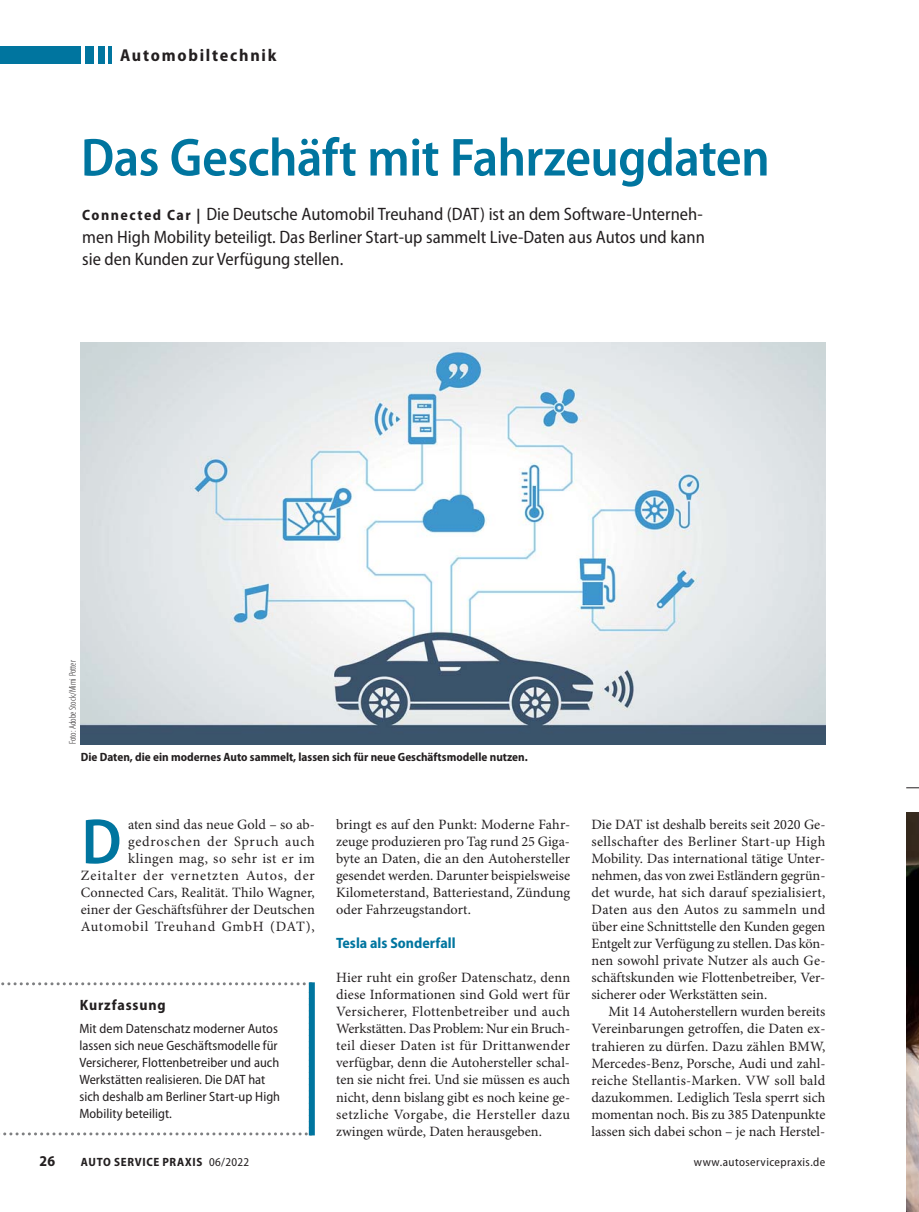
<style>
.page{position:relative;width:919px;height:1212px;background:#fff}
.page>*{position:absolute;margin:0;border:0;box-sizing:border-box;transform-origin:0 0}
.t1{font:600 semi-condensed 64.65px "Myriad Pro";color:#00759f}
.t2{font:600 semi-condensed 54px "Myriad Pro";letter-spacing:-.01em;color:#00759f}
.t3{font:semi-condensed 18px/22.5px "Myriad Pro";color:#231f20}
.t4{font:700 semi-condensed 17.25px "Myriad Pro";letter-spacing:.1em;color:#231f20}
.t5{font:700 semi-condensed 15px "Myriad Pro";color:#00759f}
.t6{font:700 semi-condensed 15px "Myriad Pro";letter-spacing:.055em;color:#231f20}
.t7{font:14.25px/17px "Minion Pro";letter-spacing:.005em;color:#231f20;text-align:justify}
.t8{font:semi-condensed 13.5px/17px "Myriad Pro";letter-spacing:.005em;color:#231f20}
.t9{font:700 semi-condensed 12px "Myriad Pro";color:#231f20}
.t10{font:700 semi-condensed 12px "Myriad Pro";letter-spacing:.055em;color:#231f20}
.t11{font:semi-condensed 12px "Myriad Pro";letter-spacing:.035em;color:#231f20}
.t12{font:300 condensed 9.75px "Myriad Pro";color:#231f20}
.s1{font-weight:700;font-size:15px}
.s2{font-weight:400}
</style>
<div class="page">
<hr style="left:108px;top:47px;width:4px;height:17px;background:#00759f">
<div style="left:85px;top:47px;width:9px;height:17px;background:#00759f"></div>
<div style="left:98px;top:47px;width:6px;height:17px;background:#00759f"></div>
<div style="left:0;top:47px;width:81px;height:17px;background:#00759f"></div>
<svg style="left:1px;top:982px;width:308px;height:153px"></svg>
<div style="left:309px;top:982px;width:6px;height:153px;background:#00759f"></div>
<svg style="left:906px;top:787px;width:12px;height:1px"></svg>
<img style="left:81px;top:343px;width:744px;height:401px">
<img style="left:906px;top:812px;width:12px;height:400px">
<p class="t4" style="left:120px;top:49px;width:158px">Automobiltechnik</p>
<h2 class="t2" style="left:81px;top:137px;width:690px">Das Geschäft mit Fahrzeugdaten</h2>
<p class="t3" style="left:82px;top:205px;width:624px"><span class="s1">Connected Car |</span> Die Deutsche Automobil Treuhand (DAT) ist an dem Software-Unterneh&shy;men High Mobility beteiligt. Das Berliner Start-up sammelt Live-Daten aus Autos und kann sie den Kunden zur Verfügung stellen.</p>
<p class="t12" style="left:67px;top:744px;width:86px;rotate:-90deg">Foto: Adobe Stock/Mimi Potter</p>
<p class="t9" style="left:81px;top:753px;width:448px">Die Daten, die ein modernes Auto sammelt, lassen sich für neue Geschäftsmodelle nutzen.</p>
<p class="t7" style="left:81px;top:817px;width:236px;text-align:right">aten sind das neue Gold – so ab&shy;gedroschen der Spruch auch klingen mag, so sehr ist er im Zeitalter der vernetzten Autos, der Connected Cars, Realität. Thilo Wagner, einer der Geschäftsführer der Deutschen Automobil Treuhand GmbH (DAT),</p>
<h1 class="t1" style="left:81px;top:817px;width:42px">D</h1>
<p class="t6" style="left:80px;top:999px;width:87px">Kurzfassung</p>
<p class="t8" style="left:79px;top:1022px;width:202px">Mit dem Datenschatz moderner Autos lassen sich neue Geschäftsmodelle für Versicherer, Flottenbetreiber und auch Werkstätten realisieren. Die DAT hat sich deshalb am Berliner Start-up High Mobility beteiligt.</p>
<p class="t7" style="left:336px;top:817px;width:235px">bringt es auf den Punkt: Moderne Fahr&shy;zeuge produzieren pro Tag rund 25 Giga&shy;byte an Daten, die an den Autohersteller gesendet werden. Darunter beispielsweise Kilometerstand, Batteriestand, Zündung oder Fahrzeugstandort.</p>
<p class="t5" style="left:336px;top:938px;width:121px">Tesla als Sonderfall</p>
<p class="t7" style="left:336px;top:970px;width:235px">Hier ruht ein großer Datenschatz, denn diese Informationen sind Gold wert für Versicherer, Flottenbetreiber und auch Werkstätten. Das Problem: Nur ein Bruch&shy;teil dieser Daten ist für Drittanwender verfügbar, denn die Autohersteller schal&shy;ten sie nicht frei. Und sie müssen es auch nicht, denn bislang gibt es noch keine ge&shy;setzliche Vorgabe, die Hersteller dazu zwingen würde, Daten herausgeben.</p>
<p class="t7" style="left:591px;top:817px;width:235px">Die DAT ist deshalb bereits seit 2020 Ge&shy;sellschafter des Berliner Start-up High Mobility. Das international tätige Unter&shy;nehmen, das von zwei Estländern gegrün&shy;det wurde, hat sich darauf spezialisiert, Daten aus den Autos zu sammeln und über eine Schnittstelle den Kunden gegen Entgelt zur Verfügung zu stellen. Das kön&shy;nen sowohl private Nutzer als auch Ge&shy;schäftskunden wie Flottenbetreiber, Ver&shy;sicherer oder Werkstätten sein.</p>
<p class="t7" style="left:591px;top:1005px;width:235px;text-indent:17px">Mit 14 Autoherstellern wurden bereits Vereinbarungen getroffen, die Daten ex&shy;trahieren zu dürfen. Dazu zählen BMW, Mercedes-Benz, Porsche, Audi und zahl&shy;reiche Stellantis-Marken. VW soll bald dazukommen. Lediglich Tesla sperrt sich momentan noch. Bis zu 385 Datenpunkte lassen sich dabei schon – je nach Herstel-</p>
<p class="t6" style="left:39px;top:1155px;width:17px">26</p>
<p class="t10" style="left:81px;top:1157px;width:170px">AUTO SERVICE PRAXIS <span class="s2">06/2022</span></p>
<p class="t11" style="left:693px;top:1157px;width:133px">www.autoservicepraxis.de</p>
</div>
